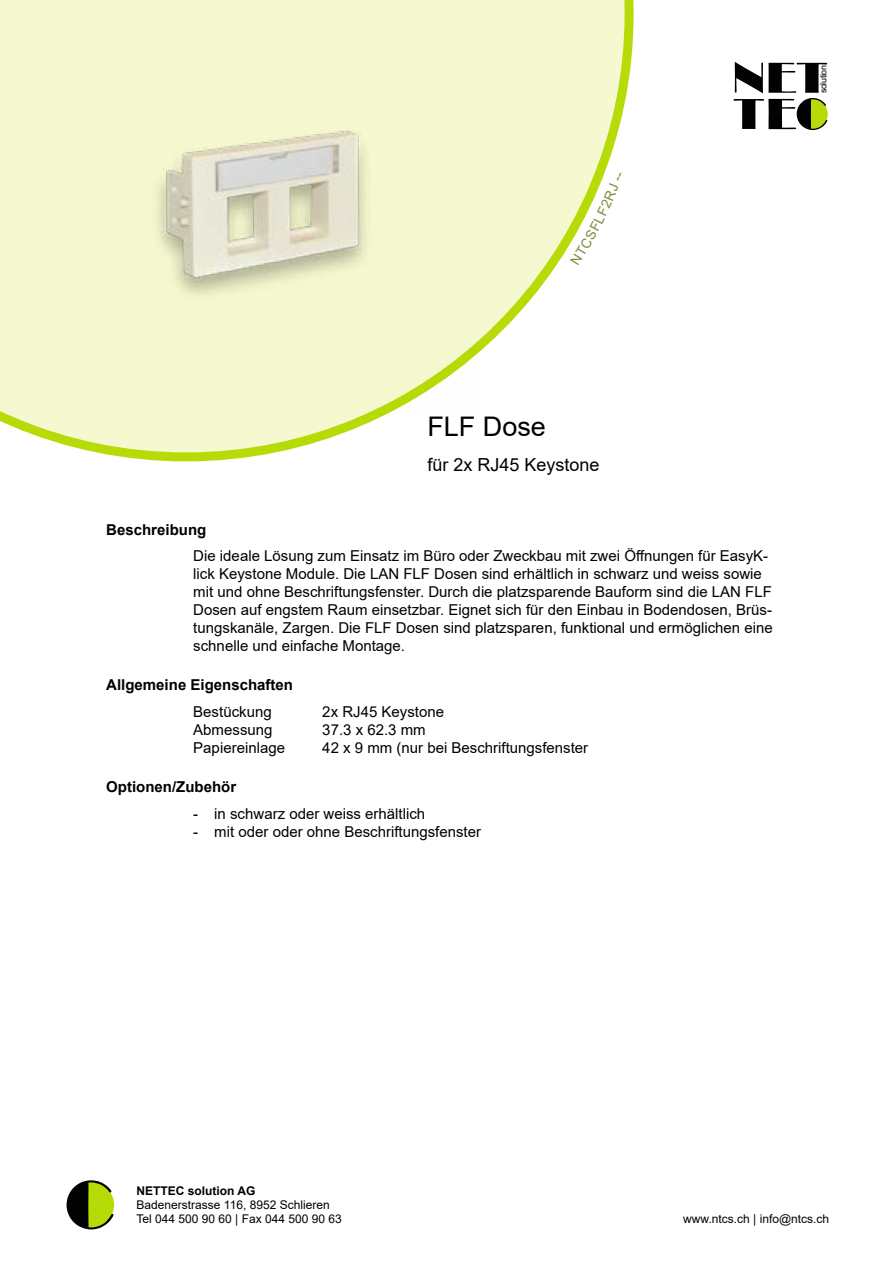
<style>
.page{position:relative;width:893px;height:1263px;background:#fff}
.page>*{position:absolute;margin:0;border:0;box-sizing:border-box;transform-origin:0 0}
.t1{font:27px "Arial";color:#000}
.t2{font:18px "Arial";color:#000}
.t3{font:15px/18px "Arial";color:#000}
.t4{font:700 15px "Arial";color:#000}
.t5{font:12px/14.4px "Arial";color:#000}
.t6{font:700 12px "Arial";color:#000}
.t7{font:8.85px "Arial";letter-spacing:-.05em;color:#010202}
</style>
<div class="page">
<svg style="left:733px;top:62px;width:94px;height:68px"></svg>
<svg style="left:0;top:0;width:634px;height:461px"></svg>
<svg style="left:67px;top:1180px;width:46px;height:49px"></svg>
<img style="left:50px;top:0;width:425px;height:417px">
<svg style="left:570px;top:172px;width:51px;height:93px"></svg>
<p class="t7" style="left:817px;top:93px;width:29px;rotate:-90deg">solution</p>
<h1 class="t1" style="left:427px;top:408px;width:120px">FLF Dose</h1>
<p class="t2" style="left:427px;top:452px;width:174px">für 2x RJ45 Keystone</p>
<p class="t4" style="left:106px;top:519px;width:102px">Beschreibung</p>
<p class="t3" style="left:193px;top:547px;width:581px">Die ideale Lösung zum Einsatz im Büro oder Zweckbau mit zwei Öffnungen für EasyK&shy;lick Keystone Module. Die LAN FLF Dosen sind erhältlich in schwarz und weiss sowie mit und ohne Beschriftungsfenster. Durch die platzsparende Bauform sind die LAN FLF Dosen auf engstem Raum einsetzbar. Eignet sich für den Einbau in Bodendosen, Brüs&shy;tungskanäle, Zargen. Die FLF Dosen sind platzsparen, funktional und ermöglichen eine schnelle und einfache Montage.</p>
<p class="t4" style="left:106px;top:675px;width:188px">Allgemeine Eigenschaften</p>
<p class="t3" style="left:193px;top:703px;width:80px">Bestückung</p>
<p class="t3" style="left:322px;top:703px;width:123px">2x RJ45 Keystone</p>
<p class="t3" style="left:193px;top:721px;width:81px">Abmessung</p>
<p class="t3" style="left:322px;top:721px;width:105px">37.3 x 62.3 mm</p>
<p class="t3" style="left:193px;top:739px;width:93px">Papiereinlage</p>
<p class="t3" style="left:322px;top:739px;width:267px">42 x 9 mm (nur bei Beschriftungsfenster</p>
<p class="t4" style="left:106px;top:776px;width:132px">Optionen/Zubehör</p>
<p class="t3" style="left:193px;top:804px;width:233px">- in schwarz oder weiss erhältlich</p>
<p class="t3" style="left:193px;top:822px;width:289px">- mit oder oder ohne Beschriftungsfenster</p>
<p class="t6" style="left:136px;top:1182px;width:120px">NETTEC solution AG</p>
<p class="t5" style="left:136px;top:1197px;width:207px">Badenerstrasse 116, 8952 Schlieren<br>Tel 044 500 90 60 | Fax 044 500 90 63</p>
<p class="t5" style="left:683px;top:1212px;width:148px">www.ntcs.ch | info@ntcs.ch</p>
</div>
